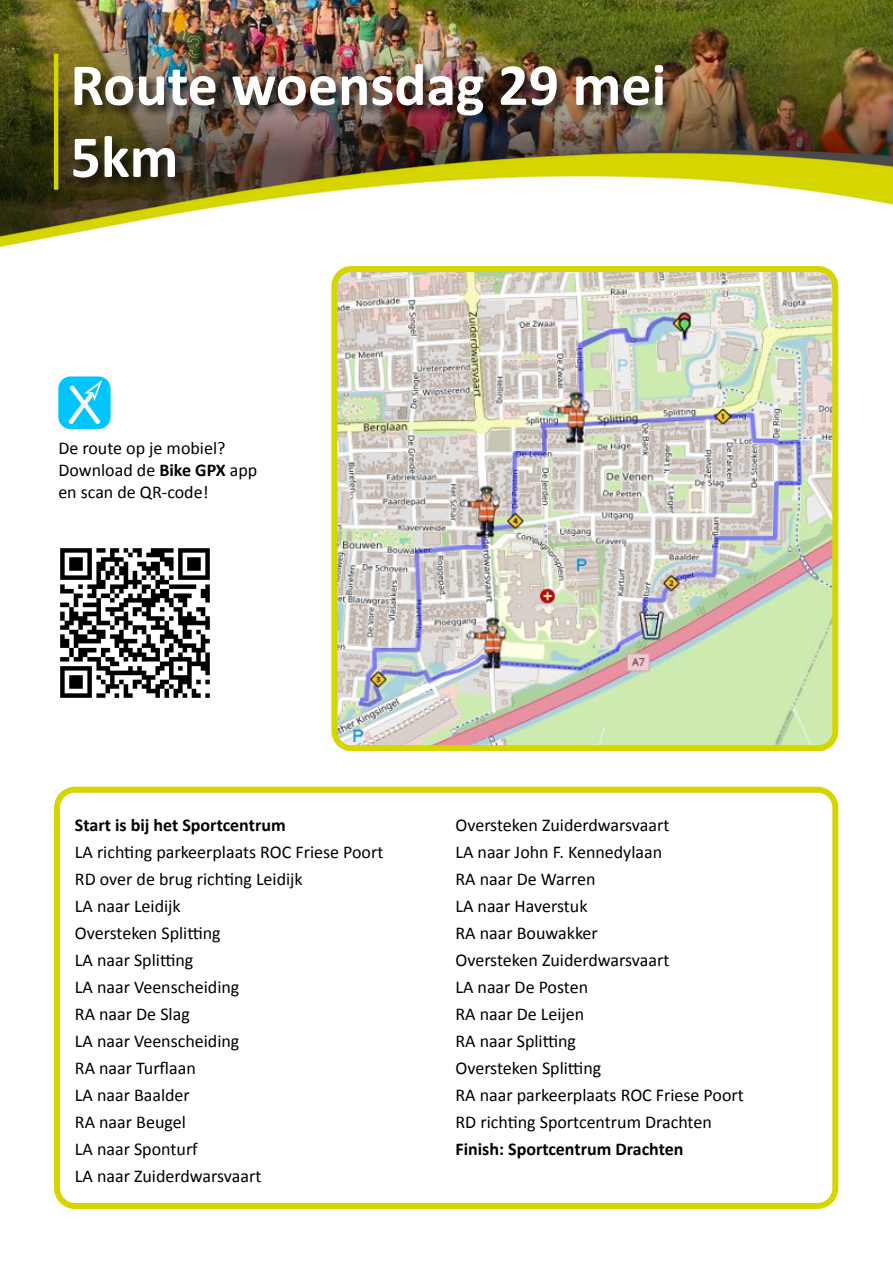
<style>
.page{position:relative;width:893px;height:1263px;background:#fff}
.page>*{position:absolute;margin:0;border:0;box-sizing:border-box;transform-origin:0 0}
.t1{font:700 60px/72px "Calibri";color:#fff}
.t2{font:18px/27px "Calibri";color:#000}
.t3{font:700 18px "Calibri";color:#000}
.s1{font-weight:700}
</style>
<div class="page">
<img style="left:0;top:0;width:893px;height:150px">
<img style="left:0;top:150px;width:893px;height:98px">
<div style="left:72px;top:62px;width:605px;height:129px;background:#000;opacity:.75"></div>
<hr style="left:54px;top:54px;width:4px;height:136px;background:#d5d500">
<div style="left:54px;top:787px;width:784px;height:422px;border:6px solid #d5d500;border-radius:18px"></div>
<img style="left:338px;top:273px;width:493px;height:471px">
<div style="left:331px;top:266px;width:507px;height:485px;border:6px solid #d5d500;border-radius:17px"></div>
<img style="left:58px;top:376px;width:53px;height:53px">
<img style="left:60px;top:548px;width:150px;height:150px">
<h1 class="t1" style="left:70px;top:47px;width:597px">Route woensdag 29 mei<br>5km</h1>
<p class="t2" style="left:58px;top:437px;width:201px;line-height:21.6px">De route op je mobiel?<br>Download de <span class="s1">Bike GPX</span> app en scan de QR-code!</p>
<p class="t3" style="left:75px;top:812px;width:212px">Start is bij het Sportcentrum</p>
<p class="t2" style="left:75px;top:838px;width:310px">LA richting parkeerplaats ROC Friese Poort<br>RD over de brug richting Leidijk<br>LA naar Leidijk<br>Oversteken Splitting<br>LA naar Splitting<br>LA naar Veenscheiding<br>RA naar De Slag<br>LA naar Veenscheiding<br>RA naar Turflaan<br>LA naar Baalder<br>RA naar Beugel<br>LA naar Sponturf<br>LA naar Zuiderdwarsvaart</p>
<p class="t2" style="left:455px;top:811px;width:290px">Oversteken Zuiderdwarsvaart<br>LA naar John F. Kennedylaan<br>RA naar De Warren<br>LA naar Haverstuk<br>RA naar Bouwakker<br>Oversteken Zuiderdwarsvaart<br>LA naar De Posten<br>RA naar De Leijen<br>RA naar Splitting<br>Oversteken Splitting<br>RA naar parkeerplaats ROC Friese Poort<br>RD richting Sportcentrum Drachten</p>
<p class="t3" style="left:455px;top:1136px;width:229px">Finish: Sportcentrum Drachten</p>
</div>
